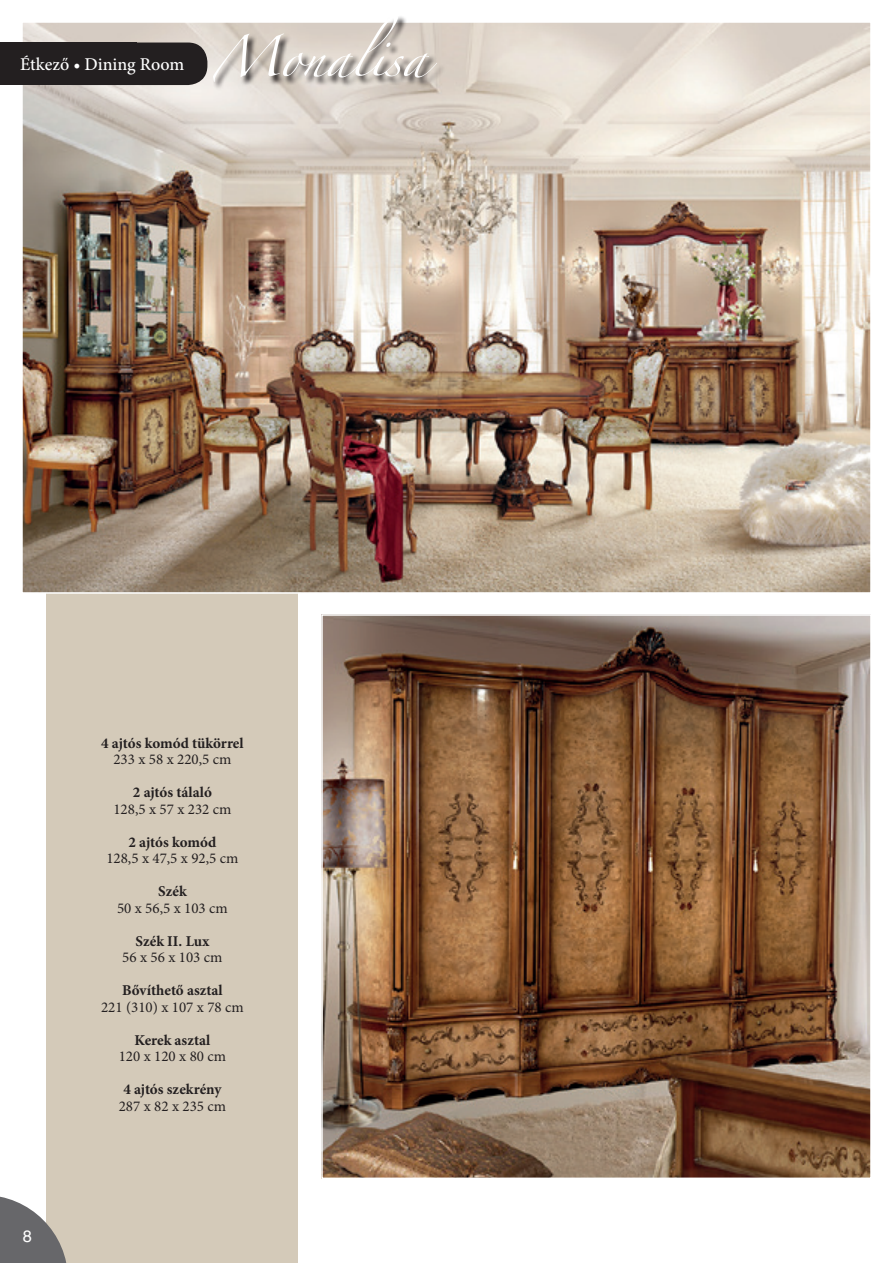
<style>
.page{position:relative;width:893px;height:1263px;background:#fff}
.page>*{position:absolute;margin:0;border:0;box-sizing:border-box;transform-origin:0 0}
.t1{font:500 18px "Minion Pro";color:#fff}
.t2{font:16.5px "Helvetica";color:#fff}
.t3{font:15px "Minion Pro";color:#231f20}
.t4{font:700 15px "Minion Pro";color:#231f20}
</style>
<div class="page">
<div style="left:46px;top:586px;width:252px;height:677px;background:#d4cab9"></div>
<img style="left:324px;top:617px;width:545px;height:559px">
<div style="left:321px;top:614px;width:551px;height:565px;border:2px solid #fff"></div>
<img style="left:24px;top:24px;width:845px;height:567px">
<div style="left:53px;top:43px;width:154px;height:42px;background:#231f20;border-radius:20px"></div>
<div style="left:0;top:43px;width:136px;height:42px;background:#231f20"></div>
<svg style="left:213px;top:22px;width:232px;height:68px;background:#d8cfc7"></svg>
<svg style="left:213px;top:16px;width:224px;height:66px"></svg>
<svg style="left:0;top:1196px;width:67px;height:67px"></svg>
<p class="t1" style="left:20px;top:52px;width:166px">Étkező • Dining Room</p>
<p class="t2" style="left:23px;top:1223px;width:11px">8</p>
<p class="t4" style="left:101px;top:732px;width:144px">4 ajtós komód tükörrel</p>
<p class="t3" style="left:113px;top:749px;width:120px">233 x 58 x 220,5 cm</p>
<p class="t4" style="left:133px;top:782px;width:81px">2 ajtós tálaló</p>
<p class="t3" style="left:113px;top:799px;width:120px">128,5 x 57 x 232 cm</p>
<p class="t4" style="left:129px;top:831px;width:89px">2 ajtós komód</p>
<p class="t3" style="left:106px;top:848px;width:134px">128,5 x 47,5 x 92,5 cm</p>
<p class="t4" style="left:158px;top:881px;width:30px">Szék</p>
<p class="t3" style="left:117px;top:898px;width:112px">50 x 56,5 x 103 cm</p>
<p class="t4" style="left:135px;top:930px;width:75px">Szék II. Lux</p>
<p class="t3" style="left:122px;top:947px;width:102px">56 x 56 x 103 cm</p>
<p class="t4" style="left:122px;top:980px;width:102px">Bővíthető asztal</p>
<p class="t3" style="left:101px;top:997px;width:144px">221 (310) x 107 x 78 cm</p>
<p class="t4" style="left:135px;top:1029px;width:77px">Kerek asztal</p>
<p class="t3" style="left:119px;top:1046px;width:109px">120 x 120 x 80 cm</p>
<p class="t4" style="left:123px;top:1079px;width:100px">4 ajtós szekrény</p>
<p class="t3" style="left:119px;top:1096px;width:109px">287 x 82 x 235 cm</p>
</div>
